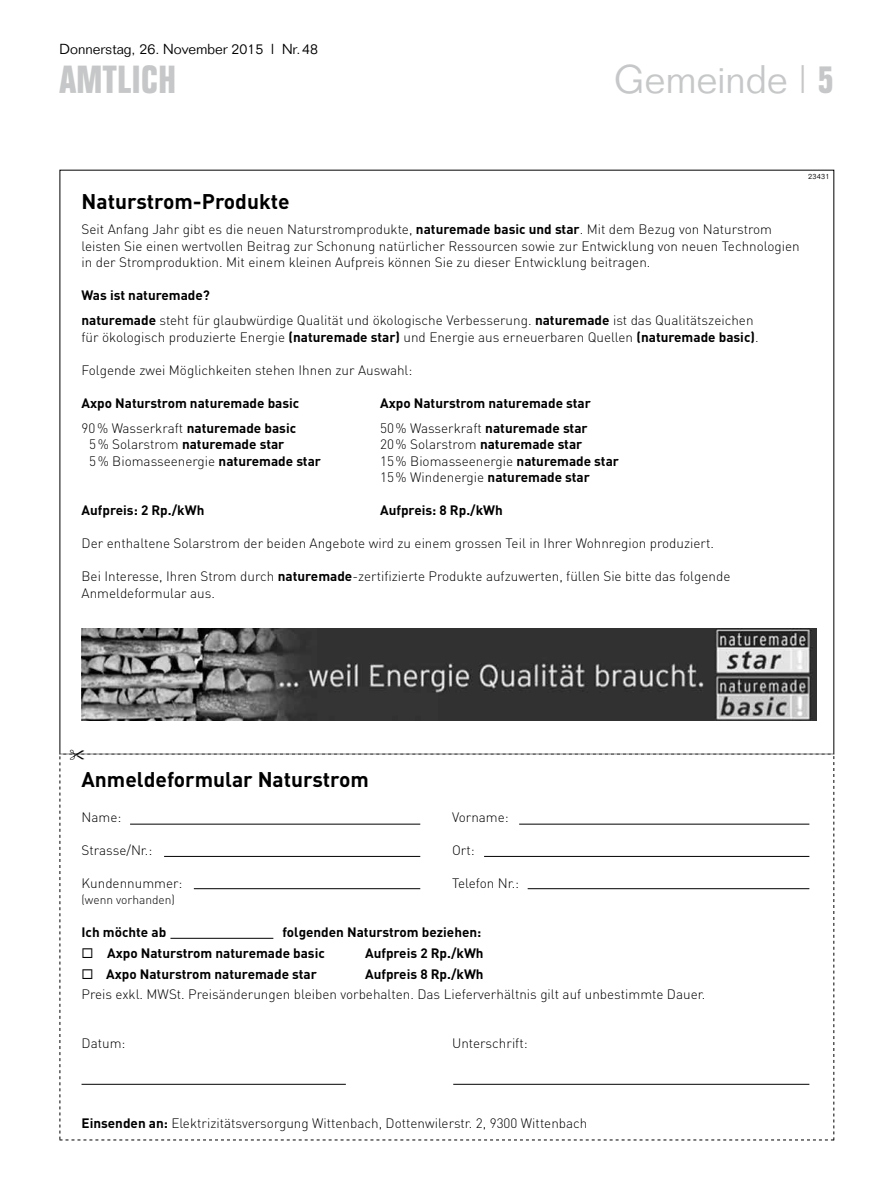
<style>
.page{position:relative;width:893px;height:1191px;background:#fff}
.page>*{position:absolute;margin:0;border:0;box-sizing:border-box;transform-origin:0 0}
.t1{font:300 39px "Folio";color:#c6c7c8}
.t2{font:700 39px "Folio Condensed BQ";letter-spacing:.025em;color:#c6c7c8}
.t3{font:700 21px "DIN";color:#000}
.t4{font:300 14.25px "Folio";color:#000}
.t5{font:300 13.5px/16.5px "DIN";color:#000}
.t6{font:700 13.5px "DIN";color:#000}
.t7{font:300 12px "DIN";color:#000}
.t8{font:300 7.5px "Folio";letter-spacing:.02em;color:#000}
.s1{font-family:"Folio Condensed BQ";font-weight:700}
.s2{font-weight:700}
.s3{font-weight:300}
</style>
<div class="page">
<img style="left:82px;top:628px;width:735px;height:92px">
<svg style="left:60px;top:749px;width:774px;height:391px"></svg>
<p class="t4" style="left:60px;top:40px;width:260px">Donnerstag, 26. November 2015 l Nr.48</p>
<h1 class="t2" style="left:60px;top:58px;width:118px">AMTLICH</h1>
<h1 class="t1" style="left:614px;top:56px;width:221px">Gemeinde | <span class="s1">5</span></h1>
<h2 class="t3" style="left:82px;top:188px;width:210px">Naturstrom-Produkte</h2>
<p class="t5" style="left:82px;top:221px;width:720px">Seit Anfang Jahr gibt es die neuen Naturstromprodukte, <span class="s2">naturemade basic und star</span>. Mit dem Bezug von Naturstrom leisten Sie einen wertvollen Beitrag zur Schonung natürlicher Ressourcen sowie zur Entwicklung von neuen Technologien in der Stromproduktion. Mit einem kleinen Aufpreis können Sie zu dieser Entwicklung beitragen.</p>
<p class="t5" style="left:82px;top:283px;width:673px;line-height:25px"><span class="s2">Was ist naturemade?<br>naturemade</span> steht für glaubwürdige Qualität und ökologische Verbesserung. <span class="s2">naturemade</span> ist das Qualitätszeichen</p>
<p class="t5" style="left:82px;top:328px;width:679px">für ökologisch produzierte Energie <span class="s2">(naturemade star)</span> und Energie aus erneuerbaren Quellen <span class="s2">(naturemade basic)</span>.</p>
<p class="t5" style="left:82px;top:361px;width:332px">Folgende zwei Möglichkeiten stehen Ihnen zur Auswahl:</p>
<p class="t6" style="left:82px;top:394px;width:219px">Axpo Naturstrom naturemade basic</p>
<p class="t6" style="left:380px;top:394px;width:212px">Axpo Naturstrom naturemade star</p>
<p class="t6" style="left:82px;top:419px;width:216px"><span class="s3">90% Wasserkraft</span> naturemade basic</p>
<p class="t5" style="left:380px;top:419px;width:209px">50% Wasserkraft <span class="s2">naturemade star</span></p>
<p class="t6" style="left:89px;top:435px;width:197px"><span class="s3">5% Solarstrom</span> naturemade star</p>
<p class="t6" style="left:380px;top:435px;width:204px"><span class="s3">20% Solarstrom</span> naturemade star</p>
<p class="t5" style="left:89px;top:452px;width:233px">5% Biomasseenergie <span class="s2">naturemade star</span></p>
<p class="t5" style="left:380px;top:452px;width:240px">15% Biomasseenergie <span class="s2">naturemade star<br></span>15% Windenergie <span class="s2">naturemade star</span></p>
<p class="t6" style="left:82px;top:501px;width:124px">Aufpreis: 2 Rp./kWh</p>
<p class="t6" style="left:380px;top:501px;width:124px">Aufpreis: 8 Rp./kWh</p>
<p class="t5" style="left:82px;top:535px;width:634px">Der enthaltene Solarstrom der beiden Angebote wird zu einem grossen Teil in Ihrer Wohnregion produziert.</p>
<p class="t5" style="left:82px;top:568px;width:650px">Bei Interesse, Ihren Strom durch <span class="s2">naturemade</span>-zertifizierte Produkte aufzuwerten, füllen Sie bitte das folgende<br>Anmeldeformular aus.</p>
<p class="t8" style="left:808px;top:172px;width:23px">23431</p>
<h2 class="t3" style="left:82px;top:766px;width:289px">Anmeldeformular Naturstrom</h2>
<p class="t5" style="left:82px;top:808px;width:41px">Name:</p>
<p class="t5" style="left:452px;top:808px;width:58px">Vorname:</p>
<p class="t5" style="left:82px;top:841px;width:72px">Strasse/Nr.:</p>
<p class="t5" style="left:452px;top:841px;width:24px">Ort:</p>
<p class="t5" style="left:82px;top:874px;width:103px">Kundennummer:</p>
<p class="t5" style="left:452px;top:874px;width:69px">Telefon Nr.:</p>
<p class="t7" style="left:82px;top:892px;width:95px">(wenn vorhanden)</p>
<p class="t6" style="left:82px;top:923px;width:86px">Ich möchte ab</p>
<p class="t6" style="left:283px;top:923px;width:200px">folgenden Naturstrom beziehen:</p>
<p class="t6" style="left:82px;top:944px;width:245px">◻ Axpo Naturstrom naturemade basic</p>
<p class="t6" style="left:365px;top:944px;width:120px">Aufpreis 2 Rp./kWh</p>
<p class="t6" style="left:82px;top:965px;width:237px">◻ Axpo Naturstrom naturemade star</p>
<p class="t6" style="left:365px;top:965px;width:120px">Aufpreis 8 Rp./kWh</p>
<p class="t5" style="left:82px;top:985px;width:625px">Preis exkl. MWSt. Preisänderungen bleiben vorbehalten. Das Lieferverhältnis gilt auf unbestimmte Dauer.</p>
<p class="t5" style="left:82px;top:1035px;width:45px">Datum:</p>
<p class="t5" style="left:452px;top:1035px;width:77px">Unterschrift:</p>
<p class="t5" style="left:82px;top:1114px;width:507px"><span class="s2">Einsenden an:</span> Elektrizitätsversorgung Wittenbach, Dottenwilerstr. 2, 9300 Wittenbach</p>
</div>
